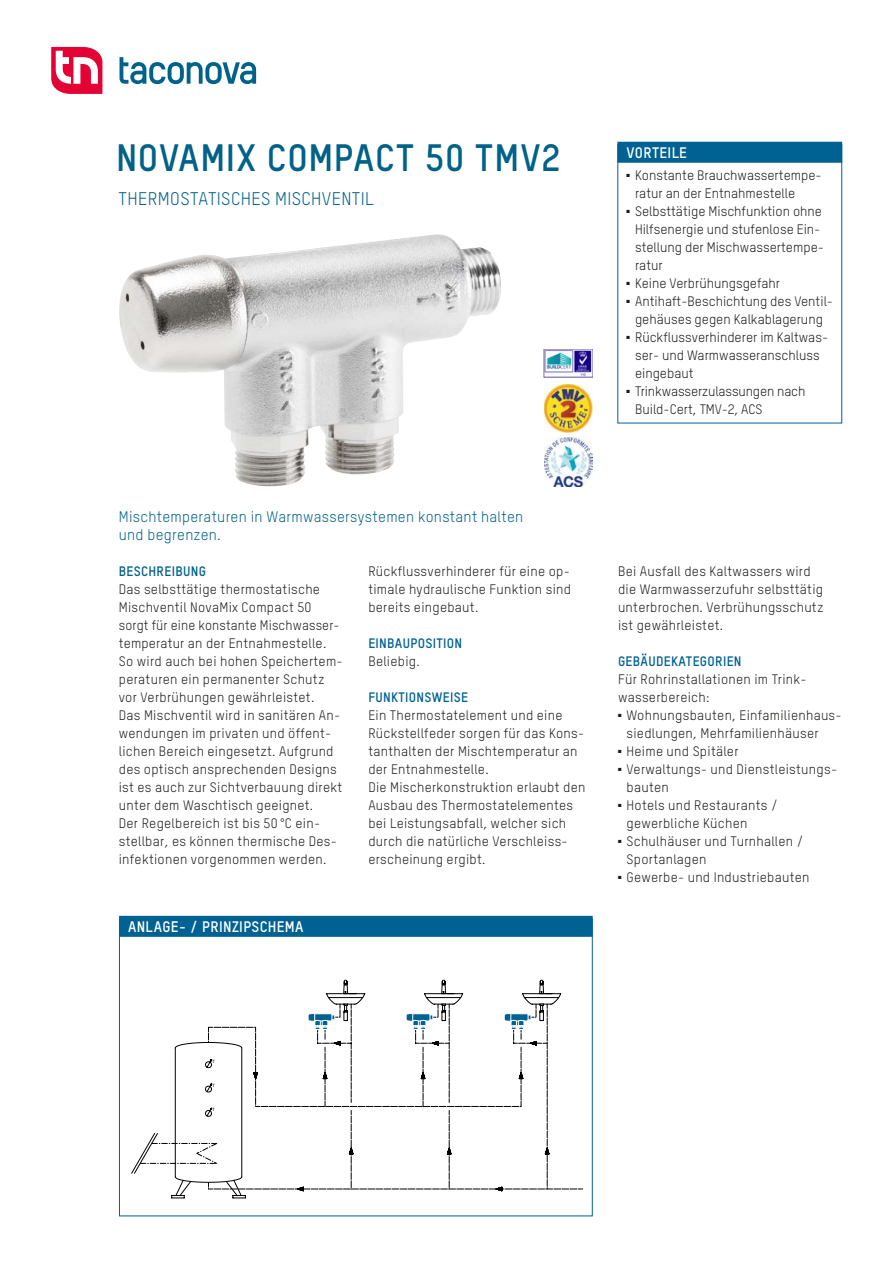
<style>
.page{position:relative;width:893px;height:1263px;background:#fff}
.page>*{position:absolute;margin:0;border:0;box-sizing:border-box;transform-origin:0 0}
.Produkttitel{font:700 37.5px "TSTARPRO";letter-spacing:.02em;color:#006189}
.Produkttitel_Sublin{font:18px "TSTARPRO";letter-spacing:.02em;color:#006189}
.EA_Lead{font:15px "TSTARPRO";letter-spacing:.02em;color:#006189}
.Box_Titel{font:700 15px "TSTARPRO";letter-spacing:.02em;color:#fff}
.t1{font:13.5px/18px "TSTARPRO";letter-spacing:.02em;color:#1c1c1b}
.t2{font:13.5px/18px "TSTARPRO";color:#1c1c1b}
.t3{font:13.5px/18px "TSTARPRO";letter-spacing:-.01em;color:#1c1c1b}
.t4{font:700 13.5px "TSTARPRO";letter-spacing:.02em;color:#006293}
.EA_Titel{font:700 13.5px "TSTARPRO";letter-spacing:.02em;color:#006189}
.t5{font:4.35px "Arial";color:#000;scale:1.05 1}
</style>
<div class="page">
<svg style="left:51px;top:47px;width:51px;height:47px"></svg>
<svg style="left:120px;top:57px;width:136px;height:27px"></svg>
<img style="left:119px;top:234px;width:382px;height:253px">
<svg style="left:131px;top:979px;width:452px;height:220px"></svg>
<img style="left:544px;top:349px;width:48px;height:28px">
<img style="left:544px;top:384px;width:48px;height:48px">
<img style="left:544px;top:438px;width:49px;height:48px">
<div style="left:617px;top:142px;width:225px;height:21px;background:#006293"></div>
<div style="left:618px;top:144px;width:224px;height:279px;border:1px solid #006293"></div>
<div style="left:119px;top:916px;width:474px;height:21px;background:#006293"></div>
<div style="left:119px;top:919px;width:473px;height:297px;border:1px solid #006293"></div>
<p class="Produkttitel" style="left:116px;top:134px;width:446px">NOVAMIX COMPACT 50 TMV2</p>
<p class="Box_Titel" style="left:626px;top:143px;width:62px">VORTEILE</p>
<p class="t2" style="left:635px;top:166px;width:188px;text-indent:-9px">■ Konstante Brauchwassertempe&shy;ratur an der Entnahmestelle</p>
<p class="t2" style="left:635px;top:202px;width:190px;text-indent:-9px">■ Selbsttätige Mischfunktion ohne<br>Hilfsenergie und stufenlose Ein&shy;stellung der Mischwassertempe&shy;ratur</p>
<p class="t2" style="left:626px;top:274px;width:155px">■ Keine Verbrühungsgefahr</p>
<p class="t2" style="left:626px;top:292px;width:208px;text-align:center">■ Antihaft- Beschichtung des Ventil&shy;gehäuses gegen Kalkablagerung</p>
<p class="t2" style="left:635px;top:328px;width:195px;text-indent:-9px">■ Rückflussverhinderer im Kaltwas&shy;ser- und Warmwasseranschluss eingebaut</p>
<p class="t3" style="left:635px;top:382px;width:172px;text-indent:-9px">■ Trinkwasserzulassungen nach<br>Build- Cert, TMV-2, ACS</p>
<p class="Produkttitel_Sublin" style="left:119px;top:188px;width:257px">THERMOSTATISCHES MISCHVENTIL</p>
<p class="EA_Lead" style="left:119px;top:508px;width:406px">Mischtemperaturen in Warmwassersystemen konstant halten</p>
<p class="EA_Lead" style="left:119px;top:526px;width:104px">und begrenzen.</p>
<p class="EA_Titel" style="left:119px;top:563px;width:89px">BESCHREIBUNG</p>
<p class="t1" style="left:119px;top:580px;width:225px">Das selbsttätige thermostatische Mischventil NovaMix Compact 50 sorgt für eine konstante Mischwasser&shy;temperatur an der Entnahmestelle.<br>So wird auch bei hohen Speichertem&shy;peraturen ein permanenter Schutz vor Verbrühungen gewährleistet.</p>
<p class="t1" style="left:119px;top:706px;width:225px">Das Mischventil wird in sanitären An&shy;wendungen im privaten und öffent&shy;lichen Bereich eingesetzt. Aufgrund des optisch ansprechenden Designs ist es auch zur Sichtverbauung direkt unter dem Waschtisch geeignet.</p>
<p class="t1" style="left:119px;top:814px;width:220px">Der Regelbereich ist bis 50 °C ein&shy;stellbar, es können thermische Des&shy;infektionen vorgenommen werden.</p>
<p class="Box_Titel" style="left:128px;top:917px;width:177px">ANLAGE- / PRINZIPSCHEMA</p>
<p class="t1" style="left:368px;top:562px;width:204px;text-align:justify">Rückflussverhinderer für eine op&shy;timale hydraulische Funktion sind bereits eingebaut.</p>
<p class="t4" style="left:368px;top:635px;width:95px">EINBAUPOSITION</p>
<p class="t1" style="left:368px;top:652px;width:53px">Beliebig.</p>
<p class="t4" style="left:368px;top:689px;width:101px">FUNKTIONSWEISE</p>
<p class="t1" style="left:368px;top:706px;width:217px">Ein Thermostatelement und eine<br>Rückstellfeder sorgen für das Kons&shy;tanthalten der Mischtemperatur an der Entnahmestelle.</p>
<p class="t1" style="left:368px;top:778px;width:219px">Die Mischerkonstruktion erlaubt den<br>Ausbau des Thermostatelementes bei Leistungsabfall, welcher sich durch die natürliche Verschleiss&shy;erscheinung ergibt.</p>
<p class="t1" style="left:618px;top:562px;width:207px">Bei Ausfall des Kaltwassers wird die Warmwasserzufuhr selbsttätig unterbrochen. Verbrühungsschutz ist gewährleistet.</p>
<p class="t4" style="left:618px;top:653px;width:125px">GEBÄUDEKATEGORIEN</p>
<p class="t1" style="left:618px;top:670px;width:190px">Für Rohrinstallationen im Trink&shy;wasserbereich:</p>
<p class="t1" style="left:626px;top:706px;width:217px;text-indent:-9px">■ Wohnungsbauten, Einfamilienhaus&shy;siedlungen, Mehrfamilienhäuser</p>
<p class="t1" style="left:618px;top:742px;width:122px">■ Heime und Spitäler</p>
<p class="t1" style="left:626px;top:760px;width:212px;text-indent:-9px">■ Verwaltungs- und Dienstleistungs&shy;bauten</p>
<p class="t1" style="left:626px;top:796px;width:153px;text-indent:-9px">■ Hotels und Restaurants / gewerbliche Küchen</p>
<p class="t1" style="left:626px;top:832px;width:178px;text-indent:-9px">■ Schulhäuser und Turnhallen /<br>Sportanlagen</p>
<p class="t1" style="left:618px;top:868px;width:193px">■ Gewerbe- und Industriebauten</p>
<p class="t5" style="left:212px;top:1058px;width:4px">T</p>
<p class="t5" style="left:212px;top:1082px;width:4px">T</p>
<p class="t5" style="left:212px;top:1107px;width:4px">T</p>
</div>
